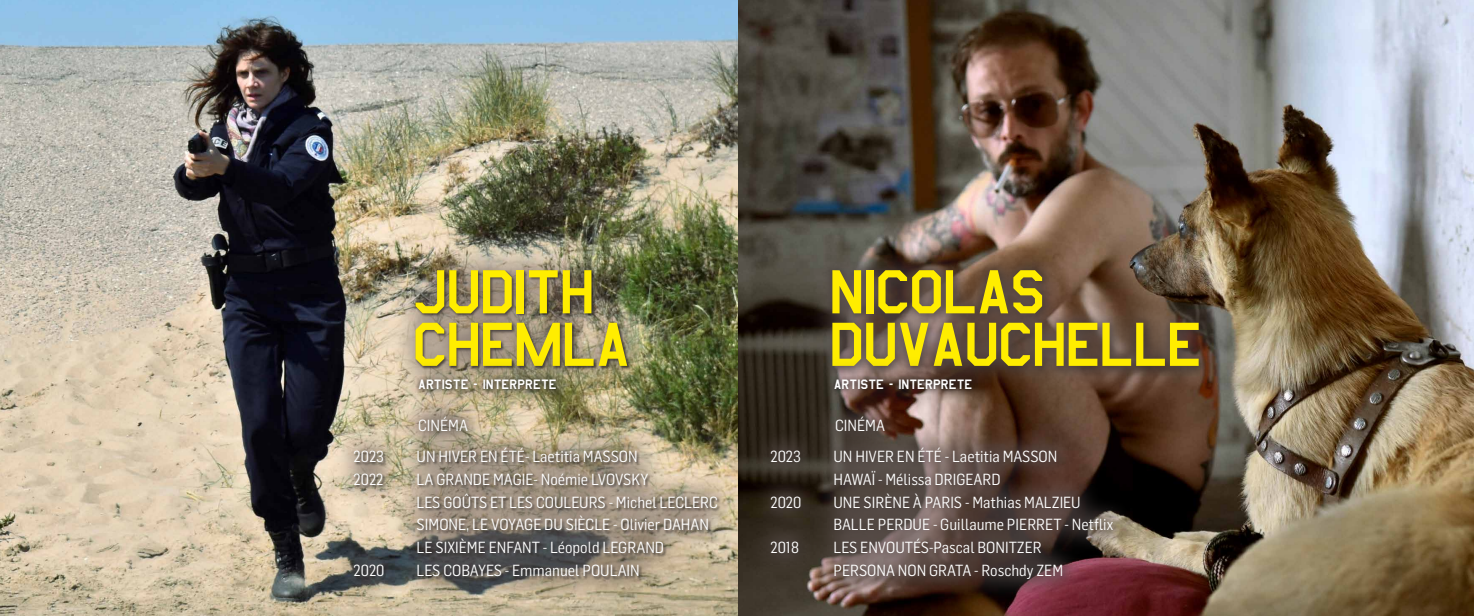
<style>
.page{position:relative;width:1474px;height:616px;background:#fff}
.page>*{position:absolute;margin:0;border:0;box-sizing:border-box;transform-origin:0 0}
.t1{font:71.75px/52.5px "Amarillo USAF";letter-spacing:-.03em;color:#ffed00}
.t2{font:15.75px/22.8px "Flama Semicondensed";color:#fff}
.t3{font:15.75px "Amarillo USAF";color:#fff}
</style>
<div class="page">
<img style="left:0;top:0;width:1473px;height:615px">
<div style="left:332px;top:426px;width:407px;height:173px;background:#625654;opacity:.75"></div>
<div style="left:392px;top:247px;width:257px;height:142px;background:#625654;opacity:.8"></div>
<svg style="left:396px;top:395px;width:93px;height:59px;background:#aea189"></svg>
<svg style="left:749px;top:426px;width:385px;height:174px;background:#503e38"></svg>
<svg style="left:809px;top:247px;width:412px;height:142px;background:#5f4d41"></svg>
<svg style="left:813px;top:411px;width:93px;height:43px;background:#4a3b32"></svg>
<div style="left:813px;top:356px;width:180px;height:55px;background:#625654;opacity:.54"></div>
<div style="left:397px;top:356px;width:181px;height:55px;background:#625654;opacity:.54"></div>
<h1 class="t1" style="left:412px;top:262px;width:220px">JUDITH<br>CHEMLA</h1>
<h1 class="t1" style="left:828px;top:262px;width:375px">NICOLAS<br>DUVAUCHELLE</h1>
<p class="t3" style="left:418px;top:376px;width:140px">ARTISTE - INTERPRETE</p>
<p class="t3" style="left:833px;top:376px;width:140px">ARTISTE - INTERPRETE</p>
<p class="t2" style="left:418px;top:413px;width:51px">CINÉMA</p>
<p class="t2" style="left:353px;top:444px;width:32px">2023</p>
<p class="t2" style="left:416px;top:444px;width:222px">UN HIVER EN ÉTÉ - Laetitia MASSON</p>
<p class="t2" style="left:353px;top:467px;width:31px">2022</p>
<p class="t2" style="left:416px;top:467px;width:303px">LA GRANDE MAGIE - Noémie LVOVSKY<br>LES GOÛTS ET LES COULEURS - Michel LECLERC SIMONE, LE VOYAGE DU SIÈCLE - Olivier DAHAN LE SIXIÈME ENFANT - Léopold LEGRAND</p>
<p class="t2" style="left:353px;top:558px;width:32px">2020</p>
<p class="t2" style="left:416px;top:558px;width:225px">LES COBAYES - Emmanuel POULAIN</p>
<p class="t2" style="left:835px;top:413px;width:51px">CINÉMA</p>
<p class="t2" style="left:770px;top:444px;width:32px">2023</p>
<p class="t2" style="left:833px;top:444px;width:225px">UN HIVER EN ÉTÉ - Laetitia MASSON<br>HAWAÏ - Mélissa DRIGEARD</p>
<p class="t2" style="left:770px;top:489px;width:32px">2020</p>
<p class="t2" style="left:833px;top:489px;width:281px">UNE SIRÈNE À PARIS - Mathias MALZIEU<br>BALLE PERDUE - Guillaume PIERRET - Netflix</p>
<p class="t2" style="left:770px;top:535px;width:30px">2018</p>
<p class="t2" style="left:833px;top:535px;width:231px">LES ENVOUTÉS - Pascal BONITZER<br>PERSONA NON GRATA - Roschdy ZEM</p>
</div>
